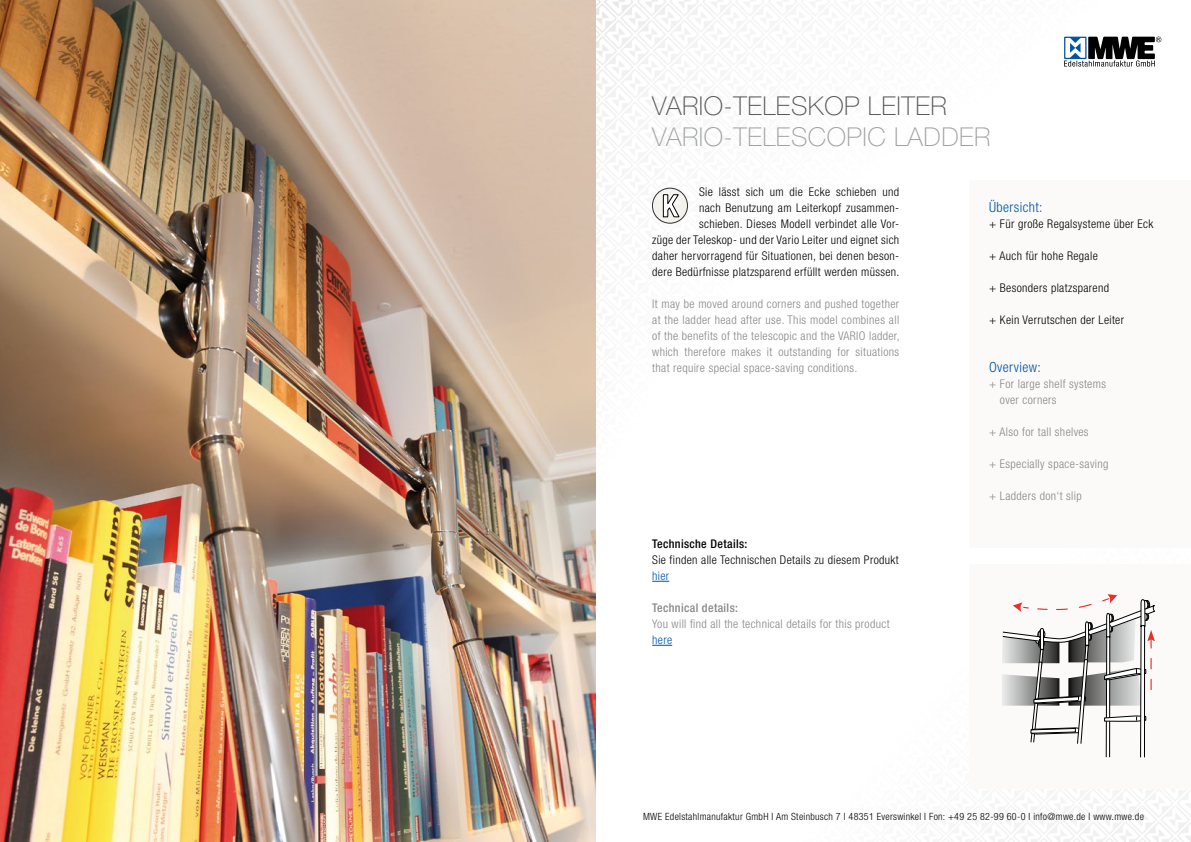
<style>
.page{position:relative;width:1191px;height:842px;background:#fff}
.page>*{position:absolute;margin:0;border:0;box-sizing:border-box;transform-origin:0 0}
.t1{font:100 26px "Helvetica Neue";letter-spacing:.02em;color:#a0a1a1}
.t2{font:100 26px "Helvetica Neue";letter-spacing:.02em;color:#565655}
.t3{font:300 condensed 14px "Helvetica Neue";letter-spacing:.03em;color:#0054a4}
.t4{font:300 condensed 12px/16px "Helvetica Neue";letter-spacing:.03em;color:#000;text-align:right}
.t5{font:300 condensed 12px/16px "Helvetica Neue";letter-spacing:.03em;color:#868786;text-align:justify}
.t6{font:500 condensed 12px "Helvetica Neue";letter-spacing:.03em;color:#000}
.t7{font:500 condensed 12px "Helvetica Neue";letter-spacing:.03em;color:#868786}
.t8{font:300 condensed 12px "Helvetica Neue";letter-spacing:.03em;color:#0054a4}
.t9{font:300 condensed 10px "Helvetica Neue";letter-spacing:.03em;color:#000}
</style>
<div class="page">
<img style="left:595px;top:0;width:596px;height:842px">
<svg style="left:652px;top:581px;width:17px;height:1px"></svg>
<svg style="left:652px;top:645px;width:20px;height:1px"></svg>
<svg style="left:652px;top:188px;width:36px;height:35px"></svg>
<svg style="left:654px;top:194px;width:36px;height:32px"></svg>
<div style="left:652px;top:188px;width:36px;height:35px;border:1px solid #313130;border-radius:50%"></div>
<div style="left:969px;top:564px;width:222px;height:224px;background:#fbfaf8"></div>
<div style="left:969px;top:180px;width:222px;height:368px;background:#fbfaf8"></div>
<svg style="left:1001px;top:548px;width:154px;height:210px"></svg>
<svg style="left:1064px;top:37px;width:97px;height:30px"></svg>
<img style="left:0;top:0;width:595px;height:842px">
<h1 class="t2" style="left:652px;top:91px;width:296px">VARIO-TELESKOP LEITER</h1>
<h1 class="t1" style="left:652px;top:122px;width:340px">VARIO-TELESCOPIC LADDER</h1>
<p class="t4" style="left:652px;top:184px;width:249px">Sie lässt sich um die Ecke schieben und<br>nach Benutzung am Leiterkopf zusammen-<br>schieben. Dieses Modell verbindet alle Vor-<br>züge der Teleskop- und der Vario Leiter und eignet sich daher hervorragend für Situationen, bei denen beson&shy;dere Bedürfnisse platzsparend erfüllt werden müssen.</p>
<p class="t5" style="left:652px;top:296px;width:249px">It may be moved around corners and pushed together at the ladder head after use. This model combines all of the benefits of the telescopic and the VARIO ladder, which therefore makes it outstanding for situations that require special space-saving conditions.</p>
<p class="t6" style="left:652px;top:537px;width:97px">Technische Details:</p>
<p class="t4" style="left:652px;top:552px;width:248px">Sie finden alle Technischen Details zu diesem Produkt</p>
<p class="t8" style="left:652px;top:569px;width:19px">hier</p>
<p class="t7" style="left:652px;top:601px;width:87px">Technical details:</p>
<p class="t5" style="left:652px;top:616px;width:239px">You will find all the technical details for this product</p>
<p class="t8" style="left:652px;top:633px;width:21px">here</p>
<p class="t3" style="left:989px;top:199px;width:55px">Übersicht:</p>
<p class="t4" style="left:989px;top:216px;width:166px">+ Für große Regalsysteme über Eck</p>
<p class="t4" style="left:989px;top:248px;width:110px">+ Auch für hohe Regale</p>
<p class="t4" style="left:989px;top:280px;width:121px">+ Besonders platzsparend</p>
<p class="t4" style="left:989px;top:312px;width:136px">+ Kein Verrutschen der Leiter</p>
<p class="t3" style="left:989px;top:359px;width:53px">Overview:</p>
<p class="t5" style="left:1000px;top:376px;width:108px;text-indent:-11px">+ For large shelf systems over corners</p>
<p class="t5" style="left:989px;top:424px;width:101px">+ Also for tall shelves</p>
<p class="t5" style="left:989px;top:456px;width:121px">+ Especially space-saving</p>
<p class="t5" style="left:989px;top:488px;width:94px">+ Ladders don‘t slip</p>
<p class="t9" style="left:643px;top:811px;width:502px">MWE Edelstahlmanufaktur GmbH I Am Steinbusch 7 I 48351 Everswinkel I Fon: +49 25 82-99 60-0 I info@mwe.de I www.mwe.de</p>
</div>
